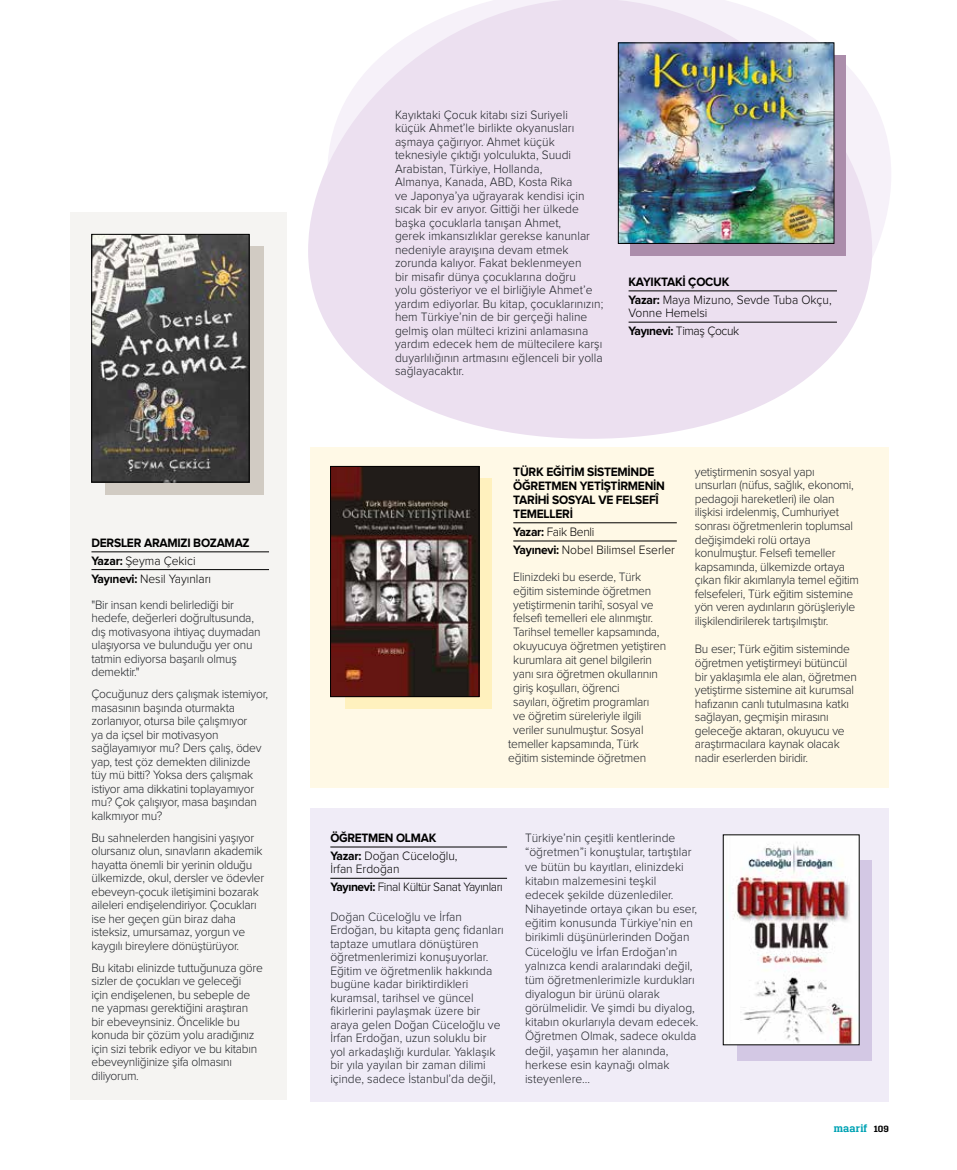
<style>
.page{position:relative;width:957px;height:1170px;background:#fff}
.page>*{position:absolute;margin:0;border:0;box-sizing:border-box;transform-origin:0 0}
.t1{font:300 12.6px/13.5px "Proxima Nova";letter-spacing:-.02em;color:#212429;scale:.95 1}
.t2{font:300 12.6px/13.5px "Proxima Nova";color:#212429;scale:.95 1}
.t3{font:700 12.6px/14px "Proxima Nova";letter-spacing:-.02em;color:#000;scale:.95 1}
.t4{font:300 12.6px/17.7px "Proxima Nova";color:#000;scale:.95 1}
.t5{font:300 12.6px/17.7px "Proxima Nova";letter-spacing:-.03em;color:#000;scale:.95 1}
.t6{font:700 12.6px/17.7px "Proxima Nova";letter-spacing:-.02em;color:#000;scale:.94 1}
.t7{font:600 10.5px "Brace Web";letter-spacing:.02em;color:#00a3b4}
.t8{font:600 9px "Brace Web";color:#000;scale:1.05 1}
.s1{font-weight:300}
.s2{font-weight:700}
</style>
<div class="page">
<svg style="left:872px;top:100px;width:19px;height:158px;fill:#f6f1f9"></svg>
<svg style="left:308px;top:0;width:564px;height:439px;fill:#ece0f0"></svg>
<div style="left:310px;top:446px;width:579px;height:341px;background:#fff9e6"></div>
<div style="left:310px;top:808px;width:579px;height:293px;background:#f0ecf7"></div>
<hr style="left:513px;top:522px;width:164px;height:1px;background:#000">
<hr style="left:513px;top:540px;width:164px;height:1px;background:#000">
<hr style="left:330px;top:846px;width:177px;height:1px;background:#000">
<hr style="left:330px;top:878px;width:177px;height:1px;background:#000">
<div style="left:70px;top:212px;width:216px;height:887px;background:#f5f4f2"></div>
<div style="left:737px;top:860px;width:134px;height:200px;background:#d3c8e4"></div>
<img style="left:725px;top:836px;width:132px;height:206px">
<div style="left:723px;top:834px;width:136px;height:210px;border:1px solid #000"></div>
<hr style="left:91px;top:551px;width:178px;height:1px;background:#000">
<hr style="left:91px;top:569px;width:178px;height:1px;background:#000">
<div style="left:345px;top:478px;width:147px;height:231px;background:#fff1be"></div>
<img style="left:332px;top:468px;width:145px;height:226px">
<div style="left:330px;top:466px;width:149px;height:230px;border:1px solid #000"></div>
<div style="left:105px;top:246px;width:158px;height:248px;background:#d1cbc3"></div>
<img style="left:93px;top:236px;width:154px;height:244px">
<div style="left:91px;top:234px;width:158px;height:248px;border:1px solid #000"></div>
<svg style="left:630px;top:55px;width:216px;height:200px;background:#9a879f"></svg>
<img style="left:620px;top:45px;width:212px;height:196px">
<hr style="left:628px;top:290px;width:209px;height:1px;background:#000">
<hr style="left:628px;top:322px;width:209px;height:1px;background:#000">
<p class="t3" style="left:91px;top:534px;width:168px;line-height:17.7px">DERSLER ARAMIZI BOZAMAZ<br>Yazar: <span class="s1">Şeyma Çekici<br></span>Yayınevi: <span class="s1">Nesil Yayınları</span></p>
<p class="t1" style="left:91px;top:598px;width:180px">"Bir insan kendi belirlediği bir hedefe, değerleri doğrultusunda, dış motivasyona ihtiyaç duymadan ulaşıyorsa ve bulunduğu yer onu tatmin ediyorsa başarılı olmuş demektir."</p>
<p class="t1" style="left:91px;top:688px;width:187px">Çocuğunuz ders çalışmak istemiyor, masasının başında oturmakta zorlanıyor, otursa bile çalışmıyor<br>ya da içsel bir motivasyon sağlayamıyor mu? Ders çalış, ödev yap, test çöz demekten dilinizde tüy mü bitti? Yoksa ders çalışmak istiyor ama dikkatini toplayamıyor mu? Çok çalışıyor, masa başından kalkmıyor mu?</p>
<p class="t1" style="left:91px;top:831px;width:183px">Bu sahnelerden hangisini yaşıyor olursanız olun, sınavların akademik hayatta önemli bir yerinin olduğu ülkemizde, okul, dersler ve ödevler ebeveyn-çocuk iletişimini bozarak aileleri endişelendiriyor. Çocukları ise her geçen gün biraz daha isteksiz, umursamaz, yorgun ve kaygılı bireylere dönüştürüyor.</p>
<p class="t1" style="left:91px;top:961px;width:182px">Bu kitabı elinizde tuttuğunuza göre sizler de çocukları ve geleceği<br>için endişelenen, bu sebeple de ne yapması gerektiğini araştıran bir ebeveynsiniz. Öncelikle bu konuda bir çözüm yolu aradığınız için sizi tebrik ediyor ve bu kitabın ebeveynliğinize şifa olmasını diliyorum.</p>
<p class="t2" style="left:395px;top:108px;width:221px">Kayıktaki Çocuk kitabı sizi Suriyeli<br>küçük Ahmet’le birlikte okyanusları aşmaya çağırıyor. Ahmet küçük teknesiyle çıktığı yolculukta, Suudi Arabistan, Türkiye, Hollanda,<br>Almanya, Kanada, ABD, Kosta Rika<br>ve Japonya’ya uğrayarak kendisi için sıcak bir ev arıyor. Gittiği her ülkede başka çocuklarla tanışan Ahmet,<br>gerek imkansızlıklar gerekse kanunlar nedeniyle arayışına devam etmek zorunda kalıyor. Fakat beklenmeyen<br>bir misafir dünya çocuklarına doğru<br>yolu gösteriyor ve el birliğiyle Ahmet’e yardım ediyorlar. Bu kitap, çocuklarınızın; hem Türkiye’nin de bir gerçeği haline gelmiş olan mülteci krizini anlamasına yardım edecek hem de mültecilere karşı duyarlılığının artmasını eğlenceli bir yolla sağlayacaktır.</p>
<p class="t4" style="left:628px;top:273px;width:215px"><span class="s2">KAYIKTAKİ ÇOCUK<br>Yazar:</span> Maya Mizuno, Sevde Tuba Okçu,</p>
<p class="t4" style="left:628px;top:305px;width:118px">Vonne Hemelsi<br><span class="s2">Yayınevi:</span> Timaş Çocuk</p>
<p class="t3" style="left:513px;top:465px;width:161px">TÜRK EĞİTİM SİSTEMİNDE<br>ÖĞRETMEN YETİŞTİRMENİN<br>TARİHİ SOSYAL VE FELSEFÎ<br>TEMELLERİ</p>
<p class="t4" style="left:513px;top:523px;width:172px;line-height:18.1px"><span class="s2">Yazar:</span> Faik Benli<br><span class="s2">Yayınevi:</span> Nobel Bilimsel Eserler</p>
<p class="t1" style="left:513px;top:570px;width:136px">Elinizdeki bu eserde, Türk</p>
<p class="t1" style="left:513px;top:584px;width:147px">eğitim sisteminde öğretmen</p>
<p class="t1" style="left:513px;top:598px;width:149px">yetiştirmenin tarihî, sosyal ve</p>
<p class="t1" style="left:513px;top:612px;width:149px">felsefi temelleri ele alınmıştır.</p>
<p class="t1" style="left:513px;top:626px;width:155px">Tarihsel temeller kapsamında,</p>
<p class="t1" style="left:513px;top:640px;width:162px">okuyucuya öğretmen yetiştiren</p>
<p class="t1" style="left:513px;top:654px;width:148px">kurumlara ait genel bilgilerin</p>
<p class="t1" style="left:513px;top:667px;width:154px">yanı sıra öğretmen okullarının</p>
<p class="t1" style="left:513px;top:681px;width:114px">giriş koşulları, öğrenci</p>
<p class="t1" style="left:513px;top:695px;width:145px">sayıları, öğretim programları</p>
<p class="t1" style="left:513px;top:709px;width:136px">ve öğretim süreleriyle ilgili</p>
<p class="t1" style="left:513px;top:723px;width:139px">veriler sunulmuştur. Sosyal</p>
<p class="t1" style="left:508px;top:737px;width:139px">temeller kapsamında, Türk</p>
<p class="t1" style="left:508px;top:751px;width:147px">eğitim sisteminde öğretmen</p>
<p class="t1" style="left:695px;top:465px;width:174px">yetiştirmenin sosyal yapı unsurları (nüfus, sağlık, ekonomi, pedagoji hareketleri) ile olan ilişkisi irdelenmiş, Cumhuriyet sonrası öğretmenlerin toplumsal değişimdeki rolü ortaya konulmuştur. Felsefi temeller kapsamında, ülkemizde ortaya çıkan fikir akımlarıyla temel eğitim felsefeleri, Türk eğitim sistemine yön veren aydınların görüşleriyle ilişkilendirilerek tartışılmıştır.</p>
<p class="t1" style="left:695px;top:643px;width:172px">Bu eser; Türk eğitim sisteminde öğretmen yetiştirmeyi bütüncül bir yaklaşımla ele alan, öğretmen yetiştirme sistemine ait kurumsal hafızanın canlı tutulmasına katkı sağlayan, geçmişin mirasını geleceğe aktaran, okuyucu ve araştırmacılara kaynak olacak nadir eserlerden biridir.</p>
<p class="t6" style="left:330px;top:829px;width:137px">ÖĞRETMEN OLMAK<br>Yazar: <span class="s1">Doğan Cüceloğlu,</span></p>
<p class="t5" style="left:330px;top:860px;width:183px">İrfan Erdoğan<br><span class="s2">Yayınevi:</span> Final Kültür Sanat Yayınları</p>
<p class="t2" style="left:330px;top:910px;width:184px">Doğan Cüceloğlu ve İrfan<br>Erdoğan, bu kitapta genç fidanları taptaze umutlara dönüştüren öğretmenlerimizi konuşuyorlar.<br>Eğitim ve öğretmenlik hakkında bugüne kadar biriktirdikleri kuramsal, tarihsel ve güncel fikirlerini paylaşmak üzere bir araya gelen Doğan Cüceloğlu ve<br>İrfan Erdoğan, uzun soluklu bir yol arkadaşlığı kurdular. Yaklaşık bir yıla yayılan bir zaman dilimi içinde, sadece İstanbul’da değil,</p>
<p class="t2" style="left:525px;top:831px;width:184px;line-height:14.1px">Türkiye’nin çeşitli kentlerinde “öğretmen”i konuştular, tartıştılar ve bütün bu kayıtları, elinizdeki kitabın malzemesini teşkil edecek şekilde düzenlediler.<br>Nihayetinde ortaya çıkan bu eser, eğitim konusunda Türkiye’nin en birikimli düşünürlerinden Doğan<br>Cüceloğlu ve İrfan Erdoğan’ın yalnızca kendi aralarındaki değil, tüm öğretmenlerimizle kurdukları diyalogun bir ürünü olarak görülmelidir. Ve şimdi bu diyalog, kitabın okurlarıyla devam edecek.<br>Öğretmen Olmak, sadece okulda değil, yaşamın her alanında, herkese esin kaynağı olmak isteyenlere...</p>
<p class="t7" style="left:834px;top:1122px;width:35px">maarif</p>
<p class="t8" style="left:873px;top:1123px;width:16px">109</p>
</div>
